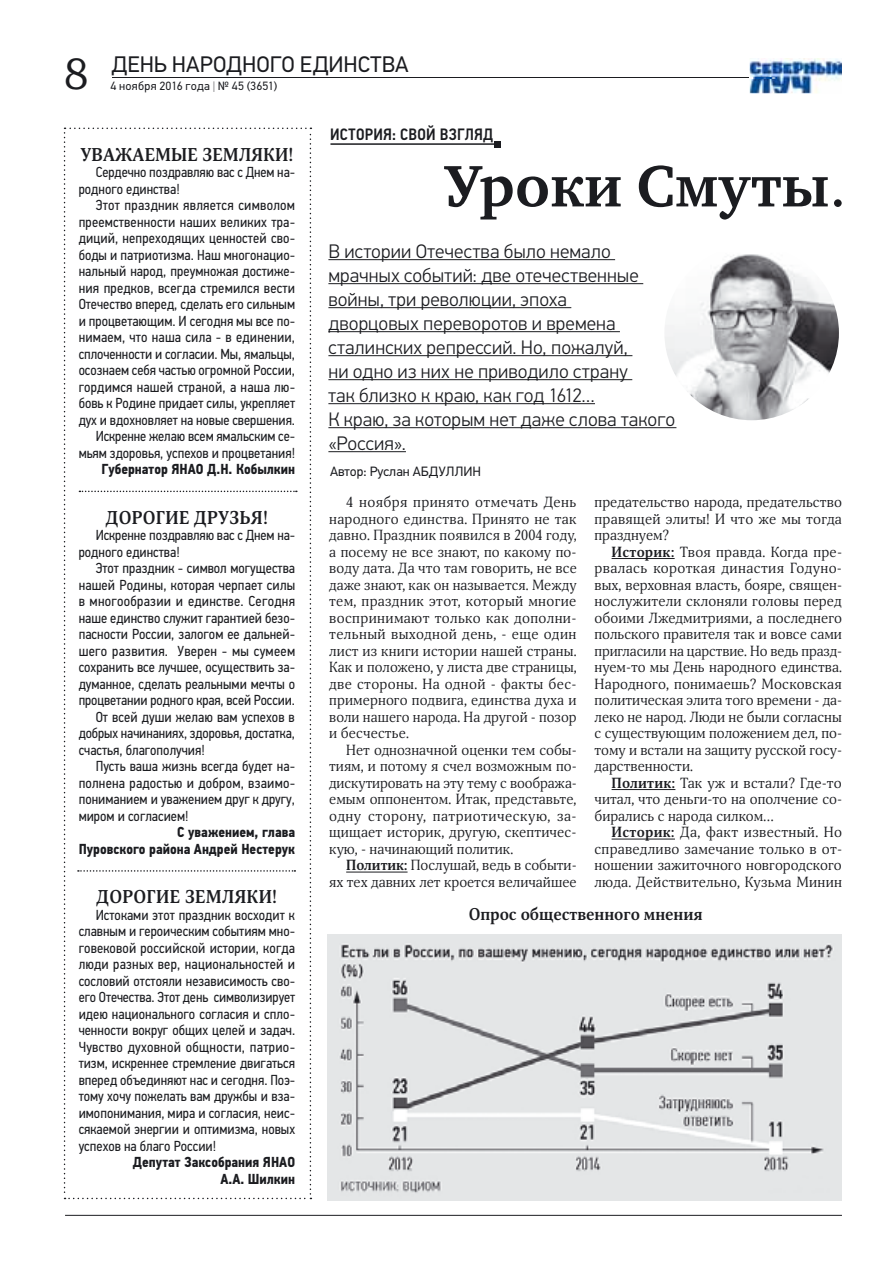
<style>
.page{position:relative;width:893px;height:1263px;background:#fff}
.page>*{position:absolute;margin:0;border:0;box-sizing:border-box;transform-origin:0 0}
.t1{font:700 60px "Charter C";color:#1b1c20}
.t2{font:45px "Charter C";color:#1b1c20}
.t3{font:22.5px "PF Din Text Pro";color:#1b1c20}
.t4{font:300 19.5px/24px "PF Din Text Pro";letter-spacing:.005em;color:#1b1c20}
.t5{font:700 18px "Orbi";letter-spacing:.02em;color:#1b1c20}
.t6{font:700 16.5px "Orbi";color:#1b1c20}
.t7{font:500 16.5px "PF Din Text Cond Pro";letter-spacing:.015em;color:#1b1c20}
.t8{font:14.55px/16.5px "PF Din Text Cond Pro";color:#1b1c20}
.t9{font:700 14.55px/16.5px "PF Din Text Cond Pro";color:#1b1c20;text-align:right}
.t10{font:14.25px/16.5px "Orbi";color:#1b1c20;text-align:justify}
.t11{font:13.5px "PF Din Text Pro";color:#1b1c20}
.t12{font:12px "PF Din Text Pro";letter-spacing:.02em;color:#1b1c20}
.s1{color:#818084}
.s2{font-weight:400}
.s3{font-weight:700}
</style>
<div class="page">
<hr style="left:112px;top:78px;width:664px;height:1px;background:#1b1c20">
<img style="left:749px;top:58px;width:93px;height:35px">
<svg style="left:749px;top:78px;width:27px;height:1px"></svg>
<hr style="left:65px;top:1215px;width:777px;height:1px;background:#1b1c20">
<hr style="left:346px;top:872px;width:62px;height:1px;background:#1b1c20">
<hr style="left:328px;top:259px;width:287px;height:1px;background:#1b1c20">
<hr style="left:328px;top:283px;width:315px;height:1px;background:#1b1c20">
<hr style="left:328px;top:307px;width:243px;height:1px;background:#1b1c20">
<hr style="left:328px;top:331px;width:292px;height:1px;background:#1b1c20">
<hr style="left:328px;top:355px;width:304px;height:1px;background:#1b1c20">
<hr style="left:328px;top:379px;width:304px;height:1px;background:#1b1c20">
<hr style="left:328px;top:403px;width:267px;height:1px;background:#1b1c20">
<hr style="left:328px;top:427px;width:348px;height:1px;background:#1b1c20">
<hr style="left:328px;top:451px;width:78px;height:1px;background:#1b1c20">
<img style="left:328px;top:934px;width:513px;height:266px">
<img style="left:663px;top:244px;width:177px;height:178px;border-radius:50%">
<hr style="left:612px;top:558px;width:63px;height:1px;background:#1b1c20">
<hr style="left:612px;top:789px;width:63px;height:1px;background:#1b1c20">
<hr style="left:612px;top:839px;width:63px;height:1px;background:#1b1c20">
<hr style="left:330px;top:143px;width:167px;height:2px;background:#1b1c20">
<svg style="left:494px;top:141px;width:6px;height:6px"></svg>
<svg style="left:64px;top:128px;width:247px;height:1071px"></svg>
<h2 class="t2" style="left:64px;top:48px;width:27px">8</h2>
<h3 class="t3" style="left:112px;top:56px;width:299px">ДЕНЬ НАРОДНОГО ЕДИНСТВА</h3>
<p class="t12" style="left:110px;top:81px;width:168px">4 ноября 2016 года <span class="s1">|</span> № 45 (3651)</p>
<p class="t7" style="left:330px;top:125px;width:165px">ИСТОРИЯ: СВОЙ ВЗГЛЯД</p>
<p class="t5" style="left:80px;top:144px;width:214px">УВАЖАЕМЫЕ ЗЕМЛЯКИ!</p>
<p class="t8" style="left:79px;top:164px;width:218px;text-indent:17px">Сердечно поздравляю вас с Днем на&shy;родного единства!</p>
<p class="t8" style="left:79px;top:197px;width:218px;text-align:right">Этот праздник является символом преемственности наших великих тра&shy;диций, непреходящих ценностей сво&shy;боды и патриотизма. Наш многонацио&shy;нальный народ, преумножая достиже&shy;ния предков, всегда стремился вести Отечество вперед, сделать его сильным и процветающим. И сегодня мы все по&shy;нимаем, что наша сила - в единении, сплоченности и согласии. Мы, ямальцы, осознаем себя частью огромной России, гордимся нашей страной, а наша лю&shy;бовь к Родине придает силы, укрепляет дух и вдохновляет на новые свершения.<br>Искренне желаю всем ямальским се&shy;мьям здоровья, успехов и процветания!</p>
<p class="t9" style="left:101px;top:461px;width:195px">Губернатор ЯНАО Д.Н. Кобылкин</p>
<p class="t5" style="left:106px;top:507px;width:163px">ДОРОГИЕ ДРУЗЬЯ!</p>
<p class="t8" style="left:79px;top:527px;width:218px;text-indent:17px">Искренне поздравляю вас с Днем на&shy;родного единства!</p>
<p class="t8" style="left:96px;top:560px;width:201px">Этот праздник - символ могущества</p>
<p class="t8" style="left:79px;top:576px;width:218px">нашей Родины, которая черпает силы</p>
<p class="t8" style="left:79px;top:593px;width:218px">в многообразии и единстве. Сегодня</p>
<p class="t8" style="left:79px;top:609px;width:218px">наше единство служит гарантией безо-</p>
<p class="t8" style="left:79px;top:626px;width:218px">пасности России, залогом ее дальней-</p>
<p class="t8" style="left:79px;top:642px;width:218px">шего развития. Уверен - мы сумеем</p>
<p class="t8" style="left:79px;top:659px;width:218px">сохранить все лучшее, осуществить за-</p>
<p class="t8" style="left:79px;top:675px;width:218px">думанное, сделать реальными мечты о</p>
<p class="t8" style="left:79px;top:692px;width:218px">процветании родного края, всей России.</p>
<p class="t8" style="left:96px;top:708px;width:201px">От всей души желаю вам успехов в</p>
<p class="t8" style="left:79px;top:725px;width:218px">добрых начинаниях, здоровья, достатка,</p>
<p class="t8" style="left:79px;top:741px;width:128px">счастья, благополучия!</p>
<p class="t8" style="left:96px;top:758px;width:201px">Пусть ваша жизнь всегда будет на-</p>
<p class="t8" style="left:79px;top:774px;width:218px">полнена радостью и добром, взаимо-</p>
<p class="t8" style="left:79px;top:791px;width:218px">пониманием и уважением друг к другу,</p>
<p class="t8" style="left:79px;top:807px;width:111px">миром и согласием!</p>
<p class="t9" style="left:79px;top:824px;width:218px">С уважением, глава<br>Пуровского района Андрей Нестерук</p>
<p class="t5" style="left:97px;top:886px;width:182px">ДОРОГИЕ ЗЕМЛЯКИ!</p>
<p class="t8" style="left:79px;top:906px;width:218px;text-align:justify;text-indent:17px">Истоками этот праздник восходит к славным и героическим событиям мно&shy;говековой российской истории, когда люди разных вер, национальностей и сословий отстояли независимость сво&shy;его Отечества. Этот день символизирует идею национального согласия и спло&shy;ченности вокруг общих целей и задач.<br>Чувство духовной общности, патрио&shy;тизм, искреннее стремление двигаться вперед объединяют нас и сегодня. Поэ&shy;тому хочу пожелать вам дружбы и вза&shy;имопонимания, мира и согласия, неис&shy;сякаемой энергии и оптимизма, новых успехов на благо России!</p>
<p class="t9" style="left:133px;top:1154px;width:164px">Депутат Заксобрания ЯНАО<br>А.А. Шилкин</p>
<h1 class="t1" style="left:445px;top:153px;width:403px">Уроки Смуты<span class="s2">.</span></h1>
<p class="t4" style="left:328px;top:239px;width:348px">В истории Отечества было немало мрачных событий: две отечественные войны, три революции, эпоха<br>дворцовых переворотов и времена сталинских репрессий. Но, пожалуй,<br>ни одно из них не приводило страну<br>так близко к краю, как год 1612…<br>К краю, за которым нет даже слова такого «Россия».</p>
<p class="t11" style="left:330px;top:466px;width:153px">Автор: Руслан АБДУЛЛИН</p>
<p class="t10" style="left:329px;top:494px;width:249px;text-indent:17px">4 ноября принято отмечать День народного единства. Принято не так давно. Праздник появился в 2004 году, а посему не все знают, по какому по&shy;воду дата. Да что там говорить, не все даже знают, как он называется. Между тем, праздник этот, который многие воспринимают только как дополни&shy;тельный выходной день, - еще один лист из книги истории нашей страны.<br>Как и положено, у листа две страницы, две стороны. На одной - факты бес&shy;примерного подвига, единства духа и воли нашего народа. На другой - позор и бесчестье.</p>
<p class="t10" style="left:329px;top:741px;width:249px;text-indent:17px">Нет однозначной оценки тем собы&shy;тиям, и потому я счел возможным по&shy;дискутировать на эту тему с вообража&shy;емым оппонентом. Итак, представьте, одну сторону, патриотическую, за&shy;щищает историк, другую, скептичес&shy;кую, - начинающий политик.</p>
<p class="t10" style="left:329px;top:857px;width:249px;text-align:right"><span class="s3">Политик:</span> Послушай, ведь в событи&shy;ях тех давних лет кроется величайшее</p>
<p class="t10" style="left:595px;top:494px;width:249px">предательство народа, предательство правящей элиты! И что же мы тогда празднуем?</p>
<p class="t10" style="left:595px;top:543px;width:249px;text-indent:17px"><span class="s3">Историк:</span> Твоя правда. Когда пре&shy;рвалась короткая династия Годуно&shy;вых, верховная власть, бояре, священ&shy;нослужители склоняли головы перед обоими Лжедмитриями, а последнего польского правителя так и вовсе сами пригласили на царствие. Но ведь празд&shy;нуем-то мы День народного единства.<br>Народного, понимаешь? Московская политическая элита того времени - да&shy;леко не народ. Люди не были согласны с существующим положением дел, по&shy;тому и встали на защиту русской госу&shy;дарственности.</p>
<p class="t10" style="left:595px;top:774px;width:249px;text-indent:17px"><span class="s3">Политик:</span> Так уж и встали? Где-то читал, что деньги-то на ополчение со&shy;бирались с народа силком…</p>
<p class="t10" style="left:595px;top:824px;width:249px;text-indent:17px"><span class="s3">Историк:</span> Да, факт известный. Но справедливо замечание только в от&shy;ношении зажиточного новгородского люда. Действительно, Кузьма Минин</p>
<p class="t6" style="left:469px;top:904px;width:235px">Опрос общественного мнения</p>
</div>
